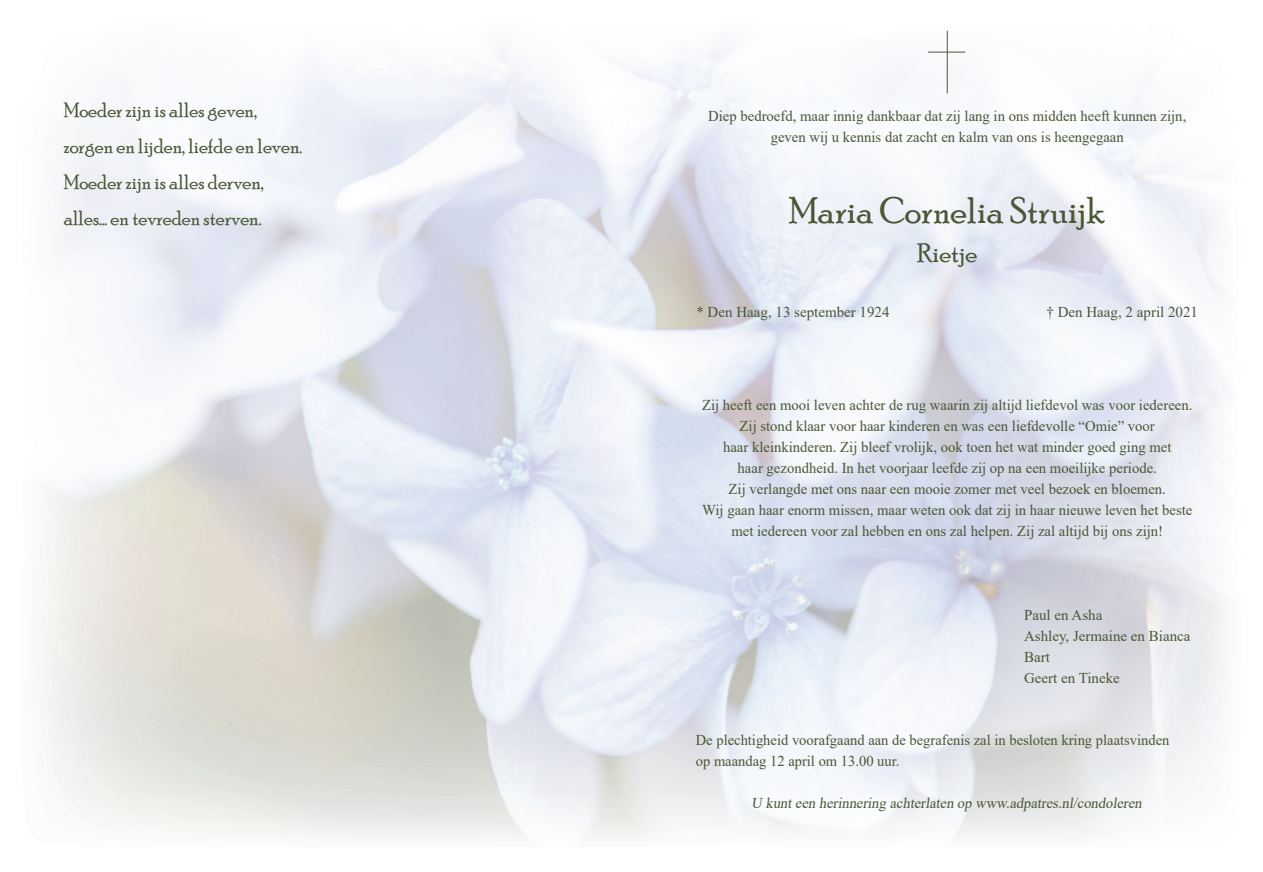
<style>
.page{position:relative;width:1263px;height:872px;background:#fff}
.page>*{position:absolute;margin:0;border:0;box-sizing:border-box;transform-origin:0 0}
.t1{font:37.5px "Poor Richard";color:#495735}
.t2{font:27px "Poor Richard";color:#495735}
.t3{font:21px/36px "Poor Richard";color:#495735}
.t4{font:15px/21px "Times New Roman";color:#495735;text-align:center}
</style>
<div class="page">
<hr style="left:947px;top:31px;width:1px;height:62px;background:#495735">
<hr style="left:928px;top:52px;width:37px;height:1px;background:#495735">
<h3 class="t3" style="left:64px;top:91px;width:240px">Moeder zijn is alles geven, zorgen en lijden, liefde en leven.<br>Moeder zijn is alles derven, alles... en tevreden sterven.</h3>
<p class="t4" style="left:708px;top:105px;width:480px">Diep bedroefd, maar innig dankbaar dat zij lang in ons midden heeft kunnen zijn, geven wij u kennis dat zacht en kalm van ons is heengegaan</p>
<h1 class="t1" style="left:789px;top:188px;width:317px">Maria Cornelia Struijk</h1>
<h2 class="t2" style="left:917px;top:237px;width:62px">Rietje</h2>
<p class="t4" style="left:696px;top:301px;width:195px">* Den Haag, 13 september 1924</p>
<p class="t4" style="left:1046px;top:301px;width:153px">† Den Haag, 2 april 2021</p>
<p class="t4" style="left:702px;top:394px;width:492px">Zij heeft een mooi leven achter de rug waarin zij altijd liefdevol was voor iedereen.<br>Zij stond klaar voor haar kinderen en was een liefdevolle “Omie” voor<br>haar kleinkinderen. Zij bleef vrolijk, ook toen het wat minder goed ging met<br>haar gezondheid. In het voorjaar leefde zij op na een moeilijke periode.<br>Zij verlangde met ons naar een mooie zomer met veel bezoek en bloemen.<br>Wij gaan haar enorm missen, maar weten ook dat zij in haar nieuwe leven het beste met iedereen voor zal hebben en ons zal helpen. Zij zal altijd bij ons zijn!</p>
<p class="t4" style="left:1024px;top:603px;width:168px;text-align:left">Paul en Asha<br>Ashley, Jermaine en Bianca<br>Bart<br>Geert en Tineke</p>
<p class="t4" style="left:696px;top:729px;width:475px;text-align:left">De plechtigheid voorafgaand aan de begrafenis zal in besloten kring plaatsvinden op maandag 12 april om 13.00 uur.</p>
<p class="t4" style="left:752px;top:792px;width:395px">U kunteen herinnering achterlaten op www.adpatres.nl/condoleren</p>
</div>
